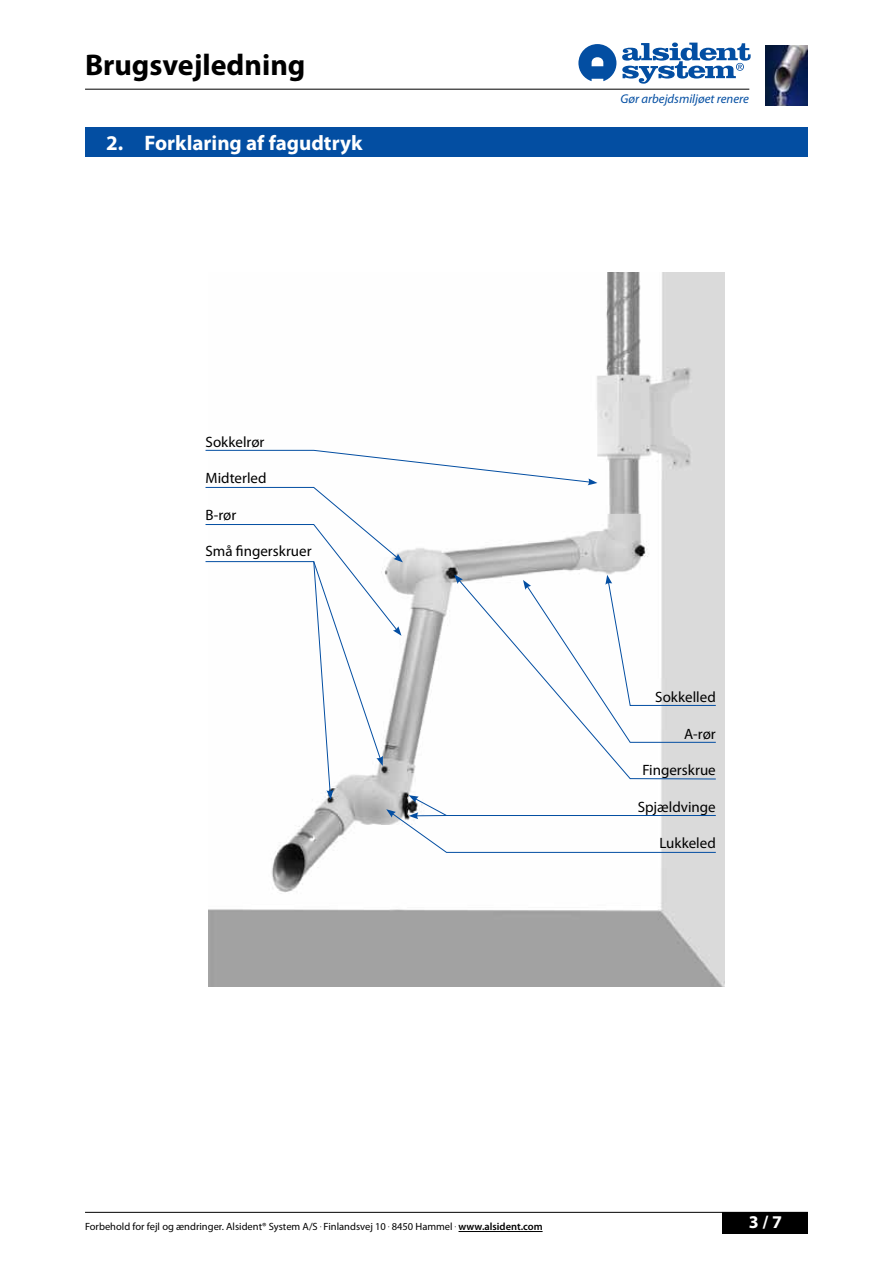
<style>
.page{position:relative;width:893px;height:1263px;background:#fff}
.page>*{position:absolute;margin:0;border:0;box-sizing:border-box;transform-origin:0 0}
.t1{font:700 30px "Myriad Pro";color:#000}
.t2{font:700 21px "Myriad Pro";color:#fff}
.t3{font:700 18px "Myriad Pro";color:#fff}
.t4{font:15px "Myriad Pro";color:#000}
.t5{font:italic 12.75px "Myriad Pro";color:#034ea2}
.t6{font:10.5px "Myriad Pro";color:#000}
.s1{font-weight:600}
</style>
<div class="page">
<svg style="left:578px;top:44px;width:38px;height:37px"></svg>
<svg style="left:622px;top:43px;width:129px;height:41px"></svg>
<hr style="left:85px;top:89px;width:664px;height:1px;background:#000">
<img style="left:766px;top:45px;width:42px;height:60px">
<hr style="left:85px;top:1212px;width:723px;height:1px;background:#000">
<div style="left:723px;top:1212px;width:85px;height:21px;background:#000"></div>
<hr style="left:458px;top:1231px;width:85px;height:1px;background:#000">
<img style="left:208px;top:272px;width:516px;height:714px">
<svg style="left:205px;top:450px;width:511px;height:403px"></svg>
<div style="left:85px;top:128px;width:723px;height:29px;background:#034ea2"></div>
<h1 class="t1" style="left:85px;top:45px;width:222px">Brugsvejledning</h1>
<h2 class="t2" style="left:106px;top:129px;width:258px">2. Forklaring af fagudtryk</h2>
<h3 class="t4" style="left:206px;top:433px;width:60px">Sokkelrør</h3>
<h3 class="t4" style="left:206px;top:469px;width:63px">Midterled</h3>
<h3 class="t4" style="left:206px;top:506px;width:32px">B-rør</h3>
<h3 class="t4" style="left:206px;top:542px;width:108px">Små fingerskruer</h3>
<p class="t5" style="left:620px;top:91px;width:130px">Gør arbejdsmiljøet renere</p>
<h3 class="t4" style="left:655px;top:688px;width:62px">Sokkelled</h3>
<h3 class="t4" style="left:684px;top:724px;width:33px">A-rør</h3>
<h3 class="t4" style="left:642px;top:761px;width:75px">Fingerskrue</h3>
<h3 class="t4" style="left:638px;top:797px;width:80px">Spjældvinge</h3>
<h3 class="t4" style="left:659px;top:834px;width:58px">Lukkeled</h3>
<p class="t6" style="left:85px;top:1220px;width:459px">Forbehold for fejl og ændringer. Alsident® System A/S . Finlandsvej 10 . 8450 Hammel . <span class="s1">www.alsident.com</span></p>
<h3 class="t3" style="left:749px;top:1210px;width:35px">3 / 7</h3>
</div>
